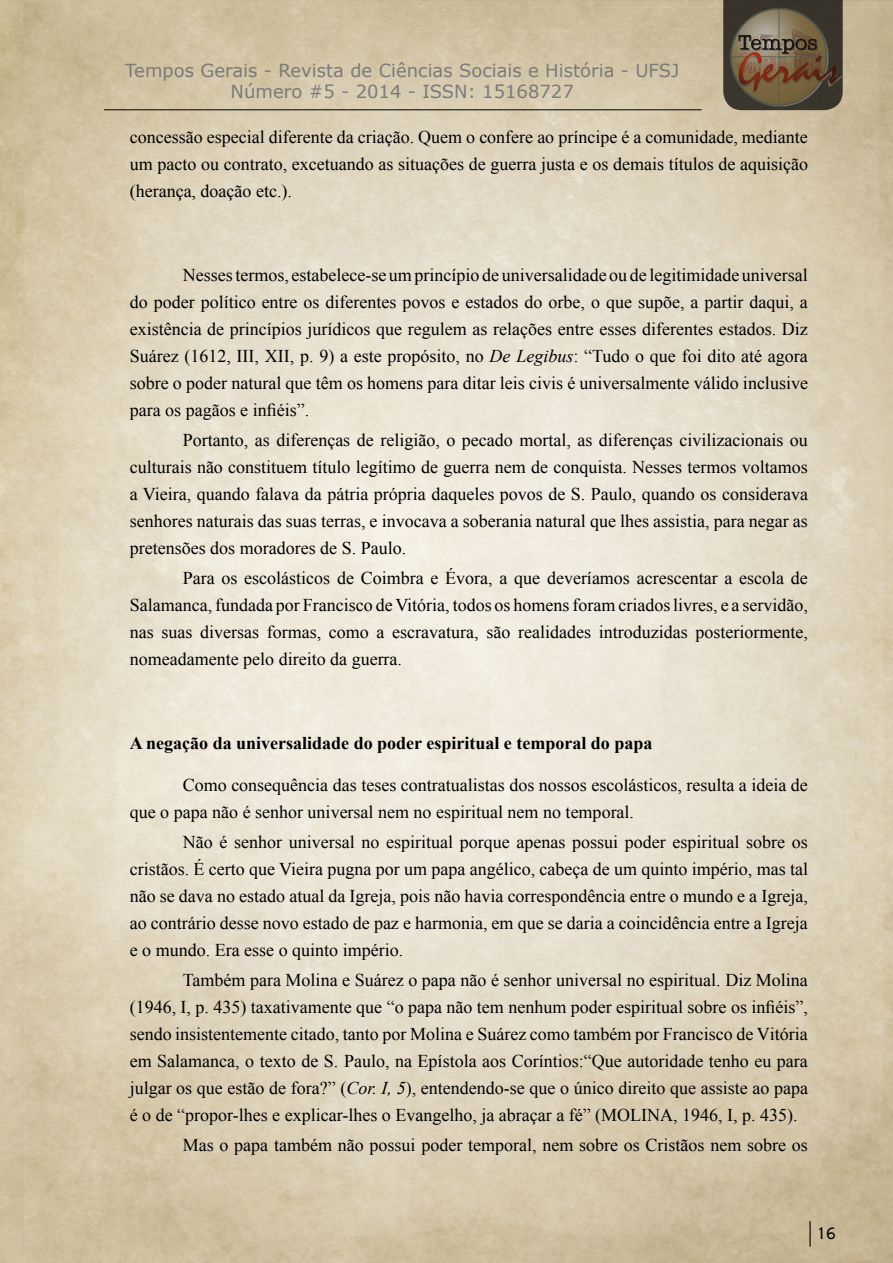
<style>
.page{position:relative;width:893px;height:1263px;background:#fff}
.page>*{position:absolute;margin:0;border:0;box-sizing:border-box;transform-origin:0 0}
.t1{font:18px/27px "Times New Roman";color:#000;text-align:justify}
.t2{font:18px/21.6px "Verdana";color:#7a7a7a;text-align:center}
.t3{font:700 18px "Times New Roman";color:#000}
.t4{font:18px "Raavi";color:#000}
.s1{font-style:italic}
</style>
<div class="page">
<img style="left:0;top:0;width:893px;height:1263px">
<hr style="left:104px;top:109px;width:598px;height:1px;background:#000">
<svg style="left:723px;top:0;width:120px;height:110px"></svg>
<img style="left:724px;top:4px;width:169px;height:106px">
<hr style="left:809px;top:1221px;width:2px;height:25px;background:#000">
<p class="t2" style="left:125px;top:59px;width:556px">Tempos Gerais - Revista de Ciências Sociais e História - UFSJ<br>Número #5 - 2014 - ISSN: 15168727</p>
<p class="t1" style="left:130px;top:123px;width:680px">concessão especial diferente da criação. Quem o confere ao príncipe é a comunidade, mediante um pacto ou contrato, excetuando as situações de guerra justa e os demais títulos de aquisição (herança, doação etc.).</p>
<p class="t1" style="left:130px;top:261px;width:680px;text-indent:53px">Nesses termos, estabelece-se um princípio de universalidade ou de legitimidade universal do poder político entre os diferentes povos e estados do orbe, o que supõe, a partir daqui, a existência de princípios jurídicos que regulem as relações entre esses diferentes estados. Diz Suárez (1612, III, XII, p. 9) a este propósito, no <span class="s1">De Legibus</span>: “Tudo o que foi dito até agora sobre o poder natural que têm os homens para ditar leis civis é universalmente válido inclusive para os pagãos e infiéis”.</p>
<p class="t1" style="left:130px;top:426px;width:680px;text-indent:53px">Portanto, as diferenças de religião, o pecado mortal, as diferenças civilizacionais ou culturais não constituem título legítimo de guerra nem de conquista. Nesses termos voltamos a Vieira, quando falava da pátria própria daqueles povos de S. Paulo, quando os considerava senhores naturais das suas terras, e invocava a soberania natural que lhes assistia, para negar as pretensões dos moradores de S. Paulo.</p>
<p class="t1" style="left:130px;top:564px;width:680px;text-indent:53px">Para os escolásticos de Coimbra e Évora, a que deveríamos acrescentar a escola de Salamanca, fundada por Francisco de Vitória, todos os homens foram criados livres, e a servidão, nas suas diversas formas, como a escravatura, são realidades introduzidas posteriormente, nomeadamente pelo direito da guerra.</p>
<p class="t3" style="left:130px;top:730px;width:524px">A negação da universalidade do poder espiritual e temporal do papa</p>
<p class="t1" style="left:130px;top:771px;width:680px;text-indent:53px">Como consequência das teses contratualistas dos nossos escolásticos, resulta a ideia de que o papa não é senhor universal nem no espiritual nem no temporal.</p>
<p class="t1" style="left:130px;top:828px;width:680px;text-indent:53px">Não é senhor universal no espiritual porque apenas possui poder espiritual sobre os cristãos. É certo que Vieira pugna por um papa angélico, cabeça de um quinto império, mas tal não se dava no estado atual da Igreja, pois não havia correspondência entre o mundo e a Igreja, ao contrário desse novo estado de paz e harmonia, em que se daria a coincidência entre a Igreja e o mundo. Era esse o quinto império.</p>
<p class="t1" style="left:130px;top:966px;width:680px;text-indent:53px">Também para Molina e Suárez o papa não é senhor universal no espiritual. Diz Molina (1946, I, p. 435) taxativamente que “o papa não tem nenhum poder espiritual sobre os infiéis”, sendo insistentemente citado, tanto por Molina e Suárez como também por Francisco de Vitória em Salamanca, o texto de S. Paulo, na Epístola aos Coríntios:“Que autoridade tenho eu para julgar os que estão de fora?” (<span class="s1">Cor. I, 5</span>), entendendo-se que o único direito que assiste ao papa é o de “propor-lhes e explicar-lhes o Evangelho, ja abraçar a fé” (MOLINA, 1946, I, p. 435).</p>
<p class="t1" style="left:183px;top:1131px;width:627px">Mas o papa também não possui poder temporal, nem sobre os Cristãos nem sobre os</p>
<p class="t4" style="left:817px;top:1222px;width:21px">16</p>
</div>
